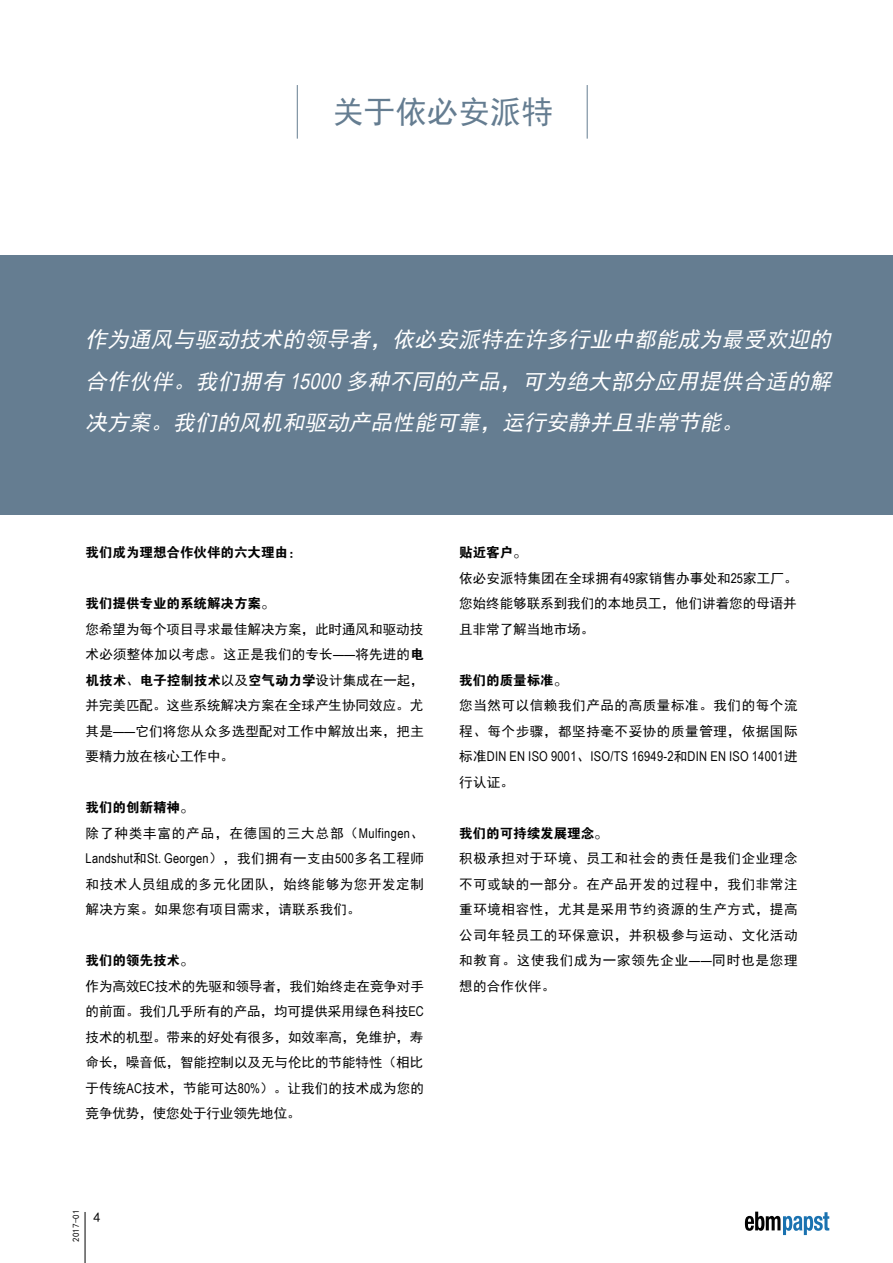
<style>
.page{position:relative;width:893px;height:1263px;background:#fff}
.page>*{position:absolute;margin:0;border:0;box-sizing:border-box;transform-origin:0 0}
.t1{font:31.5px "Sim Hei";color:#657d91}
.t2{font:italic 21.75px/41.4px "Sim Hei";color:#fff;text-align:justify}
.t3{font:13.5px/25.5px "Sim Hei";letter-spacing:.02em;color:#030303;text-align:justify}
.t4{font:13.5px "FZDHTK GBK1 0";color:#030303}
.t5{font:13.5px/25.5px "Sim Hei";letter-spacing:.045em;color:#030303}
.t6{font:13.5px "Arial Narrow";letter-spacing:.02em;color:#030303}
.t7{font:13.5px/25.5px "Sim Hei";color:#030303}
.t8{font:13.5px "Sim Hei";letter-spacing:.065em;color:#030303}
.t9{font:9px "Sim Hei";letter-spacing:.01em;color:#030303}
.s1{font-family:"Arial Narrow"}
.s2{font-family:"FZDHTK GBK1 0"}
.s3{font-family:"Sim Hei"}
</style>
<div class="page">
<hr style="left:85px;top:1212px;width:1px;height:51px;background:#030303">
<svg style="left:745px;top:1211px;width:84px;height:24px"></svg>
<div style="left:0;top:255px;width:893px;height:259px;background:#657d91"></div>
<hr style="left:297px;top:85px;width:1px;height:54px;background:#657d91">
<hr style="left:587px;top:85px;width:1px;height:54px;background:#657d91">
<h1 class="t1" style="left:332px;top:96px;width:222px">关于依必安派特</h1>
<h2 class="t2" style="left:85px;top:319px;width:752px">作为通风与驱动技术的领导者，依必安派特在许多行业中都能成为最受欢迎的合作伙伴。我们拥有 <span class="s1">15000</span>多种不同的产品，可为绝大部分应用提供合适的解决方案。我们的风机和驱动产品性能可靠，运行安静并且非常节能。</h2>
<p class="t4" style="left:86px;top:545px;width:217px">我们成为理想合作伙伴的六大理由：</p>
<p class="t4" style="left:86px;top:596px;width:190px">我们提供专业的系统解决方案。</p>
<p class="t7" style="left:86px;top:616px;width:340px">您希望为每个项目寻求最佳解决方案，此时通风和驱动技术必须整体加以考虑。这正是我们的专长<span class="s1">——</span>将先进的<span class="s2">电</span></p>
<p class="t4" style="left:86px;top:673px;width:340px">机技术<span class="s3">、</span>电子控制技术<span class="s3">以及</span>空气动力学<span class="s3">设计集成在一起，</span></p>
<p class="t3" style="left:86px;top:693px;width:340px">并完美匹配。这些系统解决方案在全球产生协同效应。尤其是<span class="s1">——</span>它们将您从众多选型配对工作中解放出来，把主要精力放在核心工作中。</p>
<p class="t4" style="left:86px;top:800px;width:109px">我们的创新精神。</p>
<p class="t8" style="left:86px;top:826px;width:340px">除了种类丰富的产品，在德国的三大总部（<span class="s1">Mulfingen</span>、</p>
<p class="t6" style="left:86px;top:849px;width:340px">Landshut<span class="s3">和</span>St. Georgen<span class="s3">），我们拥有一支由</span>500<span class="s3">多名工程师</span></p>
<p class="t5" style="left:86px;top:871px;width:340px">和技术人员组成的多元化团队，始终能够为您开发定制解决方案。如果您有项目需求，请联系我们。</p>
<p class="t4" style="left:86px;top:953px;width:109px">我们的领先技术。</p>
<p class="t3" style="left:86px;top:973px;width:340px">作为高效<span class="s1">EC</span>技术的先驱和领导者，我们始终走在竞争对手的前面。我们几乎所有的产品，均可提供采用绿色科技<span class="s1">EC</span>技术的机型。带来的好处有很多，如效率高，免维护，寿命长，噪音低，智能控制以及无与伦比的节能特性（相比于传统<span class="s1">AC</span>技术，节能可达<span class="s1">80%</span>）。让我们的技术成为您的竞争优势，使您处于行业领先地位。</p>
<p class="t4" style="left:459px;top:545px;width:69px">贴近客户。</p>
<p class="t3" style="left:459px;top:565px;width:340px">依必安派特集团在全球拥有<span class="s1">49</span>家销售办事处和<span class="s1">25</span>家工厂。您始终能够联系到我们的本地员工，他们讲着您的母语并且非常了解当地市场。</p>
<p class="t4" style="left:459px;top:673px;width:109px">我们的质量标准。</p>
<p class="t5" style="left:459px;top:693px;width:340px">您当然可以信赖我们产品的高质量标准。我们的每个流程、每个步骤，都坚持毫不妥协的质量管理，依据国际</p>
<p class="t6" style="left:459px;top:747px;width:340px"><span class="s3">标准</span>DIN EN ISO 9001<span class="s3">、</span>ISO/TS 16949-2<span class="s3">和</span>DIN EN ISO 14001<span class="s3">进</span></p>
<p class="t3" style="left:459px;top:769px;width:56px">行认证。</p>
<p class="t4" style="left:459px;top:826px;width:150px">我们的可持续发展理念。</p>
<p class="t3" style="left:459px;top:846px;width:340px">积极承担对于环境、员工和社会的责任是我们企业理念不可或缺的一部分。在产品开发的过程中，我们非常注重环境相容性，尤其是采用节约资源的生产方式，提高公司年轻员工的环保意识，并积极参与运动、文化活动和教育。这使我们成为一家领先企业<span class="s1">——</span>同时也是您理想的合作伙伴。</p>
<p class="t9" style="left:71px;top:1242px;width:34px;rotate:-90deg">2017-01</p>
<p class="t3" style="left:94px;top:1204px;width:8px">4</p>
</div>
